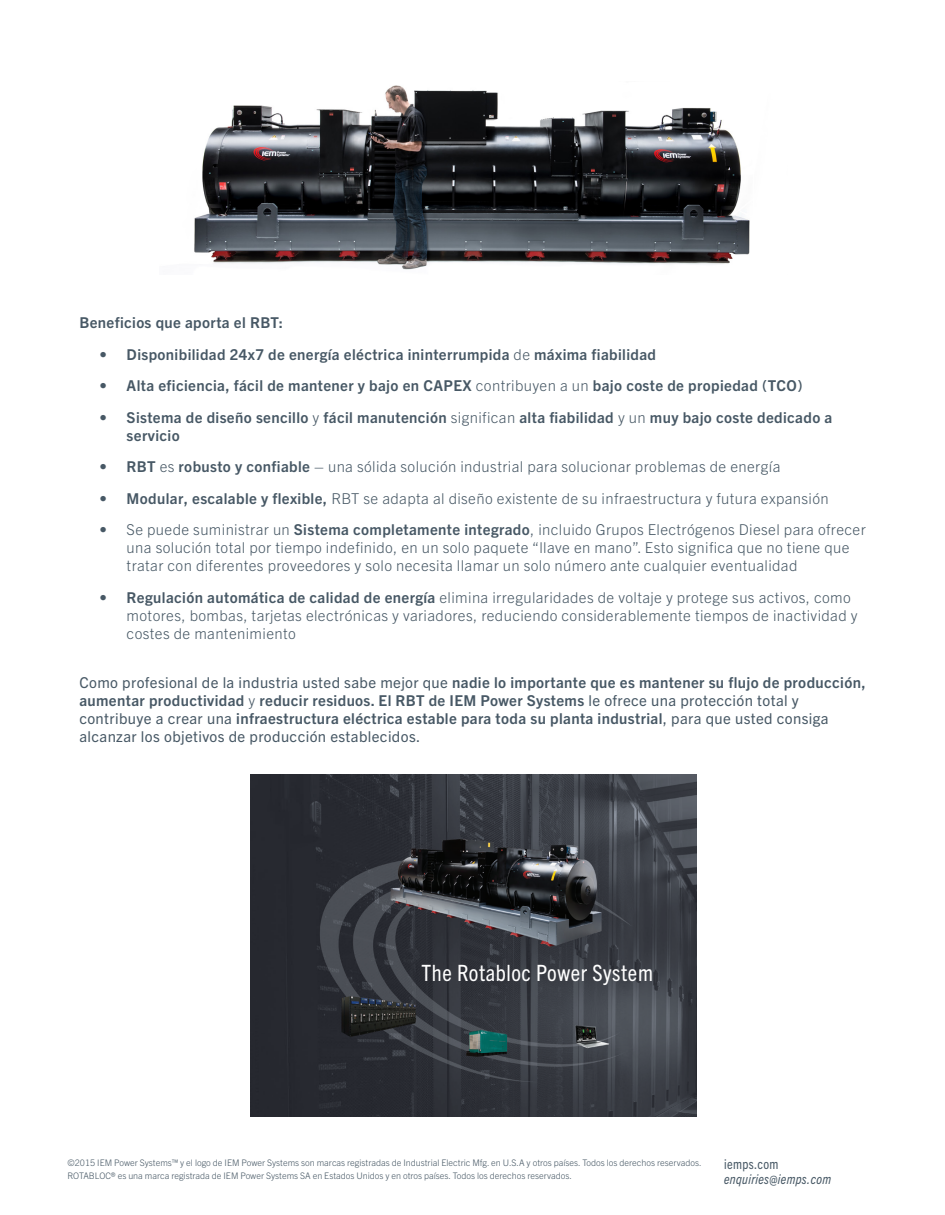
<style>
.page{position:relative;width:945px;height:1215px;background:#fff}
.page>*{position:absolute;margin:0;border:0;box-sizing:border-box;transform-origin:0 0}
.t1{font:condensed 22.5px "Trade Gothic Next LT Pro";letter-spacing:.025em;color:#fff}
.t2{font:300 15px/18px "Trade Gothic Next LT Pro";letter-spacing:.025em;color:#475865}
.t3{font:700 15px/18px "Trade Gothic Next LT Pro";letter-spacing:.025em;color:#475865}
.t4{font:italic condensed 13.5px "Trade Gothic Next LT Pro";letter-spacing:.025em;color:#475865}
.t5{font:condensed 13.5px "Trade Gothic Next LT Pro";letter-spacing:.025em;color:#475865}
.t6{font:300 9px/13.5px "Trade Gothic Next LT Pro";color:#475865}
.s1{font-weight:300}
.s2{font-weight:700}
.s3{font-weight:400}
</style>
<div class="page">
<img style="left:194px;top:85px;width:556px;height:185px">
<img style="left:251px;top:775px;width:445px;height:341px">
<p class="t3" style="left:79px;top:313px;width:205px">Beneficios que aporta el RBT:</p>
<p class="t3" style="left:100px;top:345px;width:558px">• Disponibilidad 24x7 de energía eléctrica ininterrumpida <span class="s1">de</span> máxima fiabilidad</p>
<p class="t3" style="left:100px;top:376px;width:704px">• Alta eficiencia, fácil de mantener y bajo en CAPEX <span class="s1">contribuyen a un</span> bajo coste de propiedad (TCO)</p>
<p class="t3" style="left:127px;top:408px;width:707px;text-indent:-27px">• Sistema de diseño sencillo <span class="s1">y</span> fácil manutención <span class="s1">significan</span> alta fiabilidad <span class="s1">y un</span> muy bajo coste dedicado a servicio</p>
<p class="t2" style="left:100px;top:457px;width:682px"><span class="s2">• RBT</span> es <span class="s2">robusto y confiable</span> – una sólida solución industrial para solucionar problemas de energía</p>
<p class="t2" style="left:100px;top:489px;width:731px"><span class="s2">• Modular, escalable y flexible,</span> RBT se adapta al diseño existente de su infraestructura y futura expansión</p>
<p class="t2" style="left:127px;top:520px;width:741px;text-indent:-27px">• Se puede suministrar un <span class="s2">Sistema completamente integrado</span>, incluido Grupos Electrógenos Diesel para ofrecer una solución total por tiempo indefinido, en un solo paquete “llave en mano”. Esto significa que no tiene que tratar con diferentes proveedores y solo necesita llamar un solo número ante cualquier eventualidad</p>
<p class="t2" style="left:127px;top:588px;width:732px;text-indent:-27px"><span class="s2">• Regulación automática de calidad de energía</span> elimina irregularidades de voltaje y protege sus activos, como motores, bombas, tarjetas electrónicas y variadores, reduciendo considerablemente tiempos de inactividad y costes de mantenimiento</p>
<p class="t3" style="left:79px;top:673px;width:788px"><span class="s3">Como profesional de la industria usted sabe mejor que</span> nadie lo importante que es mantener su flujo de producción, aumentar productividad <span class="s1">y</span> reducir residuos. El RBT de IEM Power Systems <span class="s3">le ofrece una protección total y contribuye a crear una</span> infraestructura eléctrica estable para toda su planta industrial<span class="s3">, para que usted consiga alcanzar los objetivos de producción establecidos.</span></p>
<h1 class="t1" style="left:422px;top:958px;width:233px">The Rotabloc Power System</h1>
<p class="t6" style="left:68px;top:1155px;width:636px">©2015 IEM Power Systems™ y el logo de IEM Power Systems son marcas registradas de Industrial Electric Mfg. en U.S.A y otros países. Todos los derechos reservados.<br>ROTABLOC® es una marca registrada de IEM Power Systems SA en Estados Unidos y en otros países. Todos los derechos reservados.</p>
<p class="t5" style="left:724px;top:1155px;width:56px">iemps.com</p>
<p class="t4" style="left:724px;top:1170px;width:109px">enquiries@iemps.com</p>
</div>
